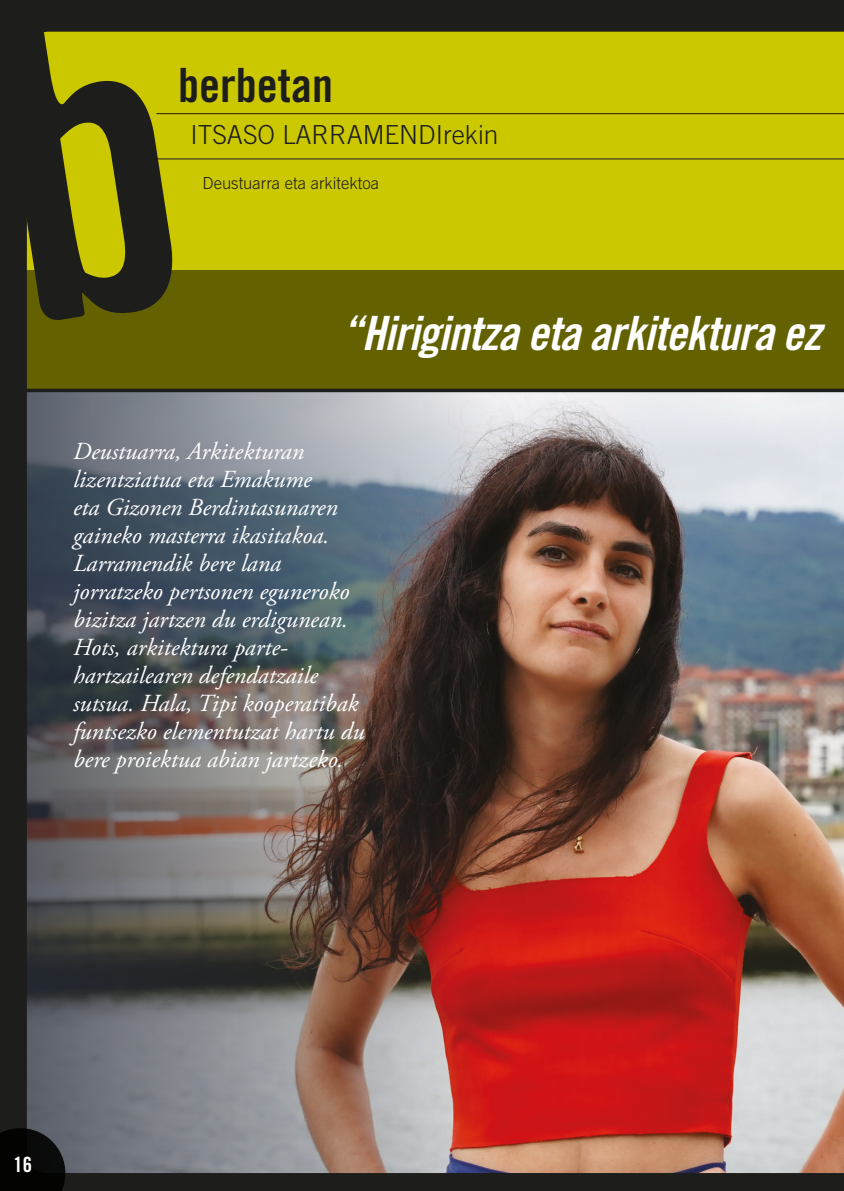
<style>
.page{position:relative;width:844px;height:1191px;background:#fff}
.page>*{position:absolute;margin:0;border:0;box-sizing:border-box;transform-origin:0 0}
.t1{font:47.25px "Trade Gothic LT Std Bd Cn 20 Obl";letter-spacing:-.02em;color:#fff}
.t2{font:47.25px "Trade Gothic LT Std Bd Cn 20";color:#1d1d1b}
.t3{font:300 26.25px "Trade Gothic LT Std";color:#1d1d1b}
.sarrera{font:italic 24.5px/28px "Adobe Garamond Pro";color:#fff}
.t4{font:21px "Trade Gothic LT Std Bd Cn 20";color:#fff}
.testua{font:300 16.62px "Trade Gothic LT Std";color:#1d1d1b}
</style>
<div class="page">
<img style="left:0;top:0;width:843px;height:1191px">
<svg style="left:0;top:1128px;width:65px;height:63px;background:#0e0f10"></svg>
<p class="t2" style="left:178px;top:57px;width:156px">berbetan</p>
<p class="t3" style="left:190px;top:119px;width:309px">ITSASO LARRAMENDIrekin</p>
<p class="testua" style="left:202px;top:173px;width:178px">Deustuarra eta arkitektoa</p>
<p class="t1" style="left:342px;top:304px;width:480px">“Hirigintza eta arkitektura ez</p>
<p class="sarrera" style="left:73px;top:438px;width:293px">Deustuarra, Arkitekturan lizentziatua eta Emakume<br>eta Gizonen Berdintasunaren gaineko masterra ikasitakoa.<br>Larramendik bere lana jorratzeko pertsonen eguneroko bizitza jartzen du erdigunean.<br>Hots, arkitektura parte&shy;hartzailearen defendatzaile sutsua. Hala, Tipi kooperatibak funtsezko elementutzat hartu du bere proiektua abian jartzeko.</p>
<p class="t4" style="left:14px;top:1152px;width:20px">16</p>
</div>
